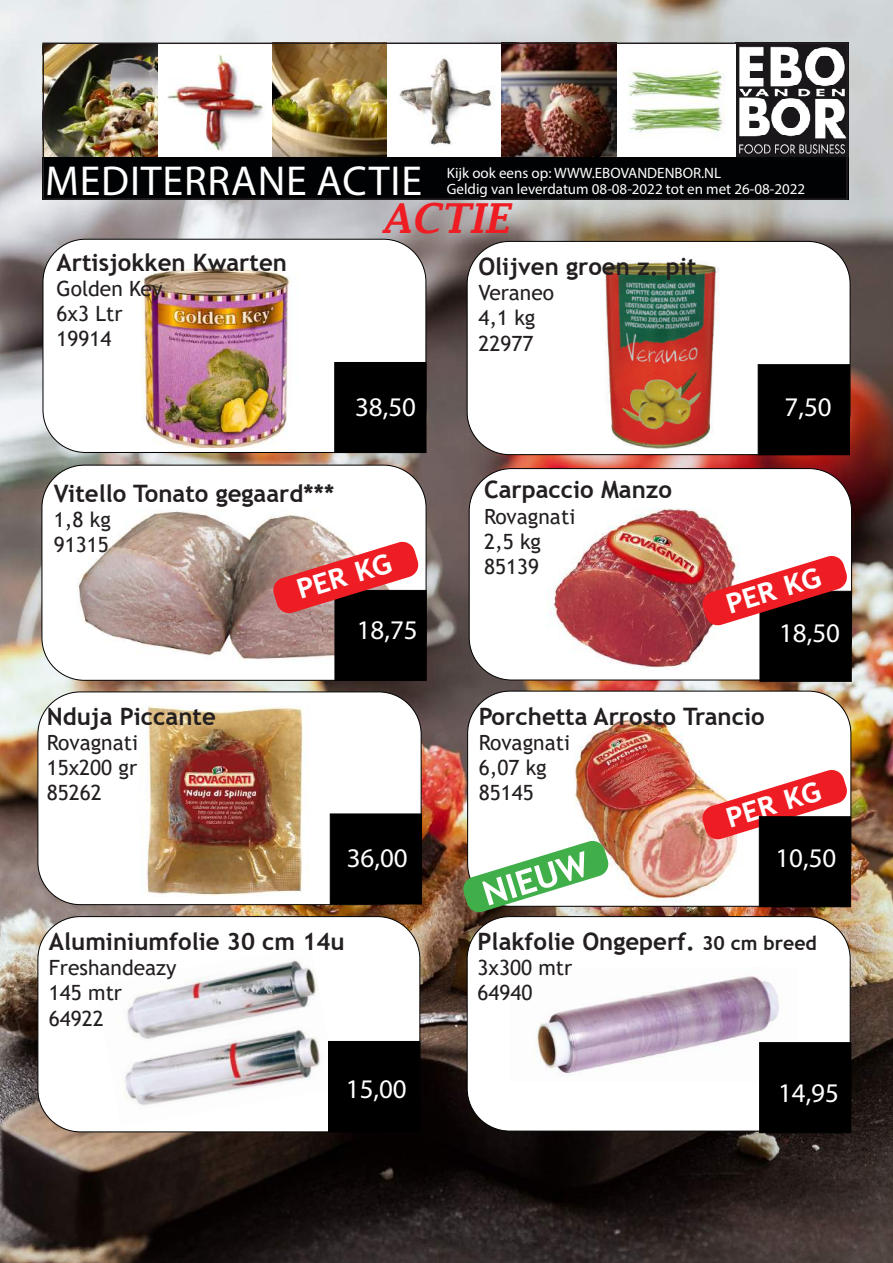
<style>
.page{position:relative;width:893px;height:1263px;background:#fff}
.page>*{position:absolute;margin:0;border:0;box-sizing:border-box;transform-origin:0 0}
.t1{font:700 43.5px "Trebuchet MS";color:#fff}
.t2{font:42px "Myriad Pro";letter-spacing:.02em;color:#fff}
.t3{font:italic 600 40.5px "Lucida Fax";color:#ee1d23}
.t4{font:700 35.1px "Trebuchet MS";color:#fff}
.t5{font:27px "Myriad Pro";color:#fff}
.t6{font:25.65px "Myriad Pro";color:#fff}
.t7{font:700 24px "Trebuchet MS";color:#231f20}
.t8{font:21px/25.2px "Trebuchet MS";color:#231f20}
.t9{font:15px "Myriad Pro";color:#fff}
.s1{font-size:19.5px}
</style>
<div class="page">
<img style="left:0;top:0;width:893px;height:1263px">
<div style="left:43px;top:239px;width:383px;height:213px;background:#fff;border-radius:43px"></div>
<div style="left:469px;top:469px;width:382px;height:211px;background:#fff;border-radius:43px"></div>
<div style="left:469px;top:468px;width:383px;height:212px;border:1px solid #000;border-radius:43px"></div>
<img style="left:46px;top:43px;width:803px;height:114px">
<div style="left:43px;top:157px;width:806px;height:43px;background:#010203"></div>
<div style="left:43px;top:43px;width:805px;height:157px;border:2px solid #231f20"></div>
<div style="left:42px;top:465px;width:384px;height:215px;background:#fff;border-radius:43px"></div>
<div style="left:467px;top:241px;width:383px;height:214px;background:#fff;border-radius:43px"></div>
<div style="left:468px;top:691px;width:383px;height:215px;background:#fff;border-radius:43px"></div>
<div style="left:38px;top:692px;width:383px;height:213px;background:#fff;border-radius:43px"></div>
<div style="left:37px;top:691px;width:385px;height:214px;border:1px solid #000;border-radius:43px"></div>
<div style="left:760px;top:591px;width:91px;height:90px;background:#000"></div>
<div style="left:758px;top:364px;width:92px;height:91px;background:#000;border:1px solid #000"></div>
<div style="left:330px;top:814px;width:92px;height:90px;background:#000;border:1px solid #000"></div>
<div style="left:334px;top:362px;width:92px;height:91px;background:#000;border:1px solid #000"></div>
<div style="left:38px;top:916px;width:382px;height:216px;background:#fff;border-radius:43px"></div>
<div style="left:467px;top:916px;width:383px;height:215px;background:#fff;border-radius:43px"></div>
<img style="left:141px;top:267px;width:157px;height:181px">
<img style="left:605px;top:262px;width:114px;height:186px">
<img style="left:76px;top:511px;width:266px;height:152px">
<div style="left:335px;top:590px;width:91px;height:91px;background:#000"></div>
<svg style="left:272px;top:540px;width:148px;height:74px"></svg>
<img style="left:547px;top:508px;width:186px;height:162px">
<svg style="left:701px;top:554px;width:147px;height:73px"></svg>
<img style="left:146px;top:705px;width:157px;height:191px">
<img style="left:574px;top:716px;width:185px;height:187px">
<svg style="left:701px;top:768px;width:146px;height:73px"></svg>
<div style="left:759px;top:816px;width:92px;height:91px;background:#000;border:1px solid #000"></div>
<svg style="left:462px;top:839px;width:148px;height:75px"></svg>
<img style="left:124px;top:960px;width:197px;height:146px">
<img style="left:536px;top:976px;width:243px;height:100px">
<div style="left:759px;top:1042px;width:92px;height:91px;background:#000;border:1px solid #000"></div>
<div style="left:328px;top:1041px;width:92px;height:91px;background:#000"></div>
<h2 class="t2" style="left:45px;top:155px;width:379px">MEDITERRANE ACTIE</h2>
<p class="t9" style="left:447px;top:164px;width:276px">Kijk ook eens op: WWW.EBOVANDENBOR.NL</p>
<p class="t9" style="left:447px;top:180px;width:360px">Geldig van leverdatum 08-08-2022 tot en met 26-08-2022</p>
<p class="t7" style="left:57px;top:247px;width:232px">Artisjokken Kwarten</p>
<p class="t8" style="left:57px;top:276px;width:107px">Golden Key<br>6x3 Ltr<br>19914</p>
<h3 class="t3" style="left:382px;top:195px;width:129px">ACTIE</h3>
<p class="t5" style="left:355px;top:390px;width:62px">38,50</p>
<p class="t7" style="left:478px;top:251px;width:220px">Olijven groen z. pit</p>
<p class="t8" style="left:478px;top:280px;width:77px">Veraneo<br>4,1 kg<br>22977</p>
<p class="t7" style="left:54px;top:478px;width:282px">Vitello Tonato gegaard***</p>
<p class="t8" style="left:54px;top:507px;width:59px">1,8 kg<br>91315</p>
<h3 class="t4" style="left:290px;top:566px;width:99px;rotate:-17deg">per kg</h3>
<p class="t5" style="left:357px;top:613px;width:62px">18,75</p>
<p class="t7" style="left:484px;top:475px;width:190px">Carpaccio Manzo</p>
<p class="t8" style="left:484px;top:503px;width:93px">Rovagnati<br>2,5 kg<br>85139</p>
<p class="t5" style="left:785px;top:390px;width:49px">7,50</p>
<h3 class="t4" style="left:720px;top:581px;width:99px;rotate:-17deg">per kg</h3>
<p class="t5" style="left:782px;top:611px;width:62px">10,00</p>
<p class="t5" style="left:779px;top:616px;width:62px">18,50</p>
<p class="t7" style="left:47px;top:701px;width:171px">Nduja Piccante</p>
<p class="t8" style="left:47px;top:730px;width:93px;text-align:justify">Rovagnati 15x200 gr 85262</p>
<p class="t6" style="left:364px;top:834px;width:46px">5,40</p>
<p class="t5" style="left:347px;top:841px;width:62px">36,00</p>
<p class="t7" style="left:49px;top:926px;width:297px">Aluminiumfolie 30 cm 14u</p>
<p class="t8" style="left:49px;top:955px;width:129px">Freshandeazy<br>145 mtr<br>64922</p>
<p class="t7" style="left:479px;top:701px;width:288px">Porchetta Arrosto Trancio</p>
<p class="t8" style="left:479px;top:730px;width:93px">Rovagnati<br>6,07 kg<br>85145</p>
<h3 class="t4" style="left:720px;top:795px;width:99px;rotate:-17deg">per kg</h3>
<p class="t5" style="left:775px;top:841px;width:62px">10,50</p>
<h1 class="t1" style="left:474px;top:865px;width:111px;rotate:-17deg">NIEUW</h1>
<p class="t7" style="left:477px;top:926px;width:341px">Plakfolie Ongeperf. <span class="s1">30 cm breed</span></p>
<p class="t8" style="left:477px;top:955px;width:96px">3x300 mtr<br>64940</p>
<p class="t5" style="left:346px;top:1073px;width:62px">15,00</p>
<p class="t5" style="left:778px;top:1076px;width:62px">14,95</p>
</div>
